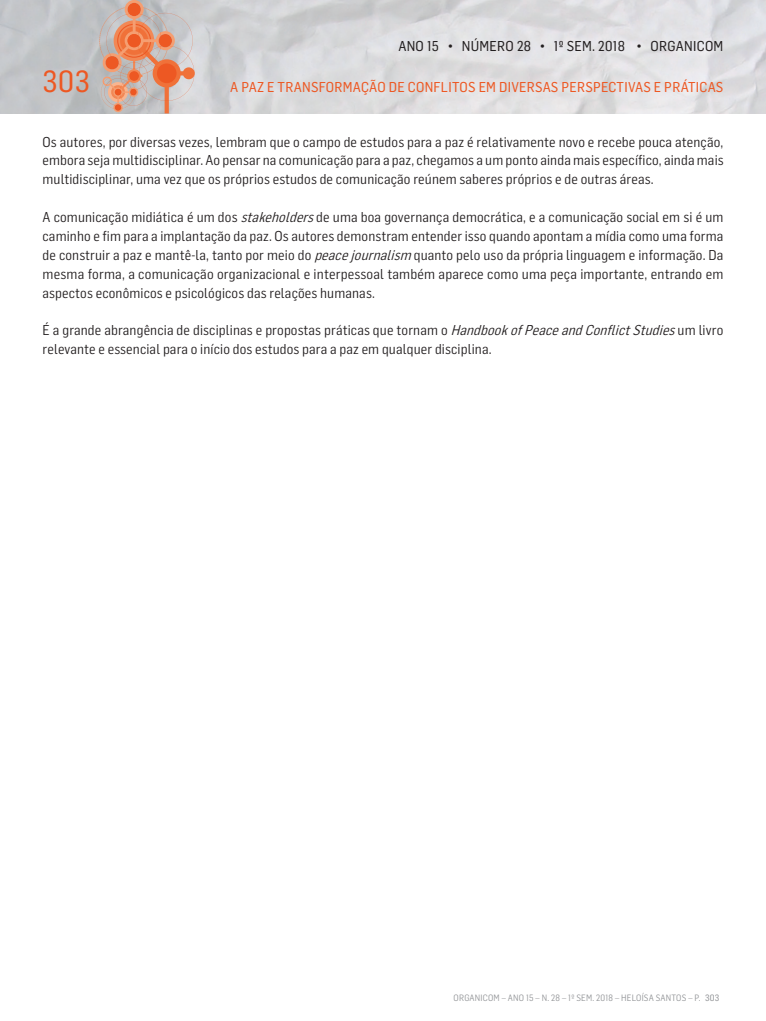
<style>
.page{position:relative;width:766px;height:1021px;background:#fff}
.page>*{position:absolute;margin:0;border:0;box-sizing:border-box;transform-origin:0 0}
.t1{font:30px "Flama Semicondensed Basic";color:#ed5823}
.Texto{font:14px/18.9px "Flama Semicondensed";letter-spacing:.01em;color:#231f20;text-align:justify}
.t2{font:14px "Flama Semicondensed Basic";letter-spacing:.02em;color:#ed5823}
.t3{font:14px "Flama Semicondensed Basic";letter-spacing:.02em;color:#231f20}
.t4{font:9px "Flama Semicondensed";letter-spacing:.02em;color:#939598}
.s1{font-style:italic}
.s2{font-family:"Flama Semicondensed Basic"}
</style>
<div class="page">
<svg style="left:99px;top:0;width:96px;height:113px;background:#d3aa99"></svg>
<p class="t3" style="left:398px;top:37px;width:326px">ANO 15 • NÚMERO 28 • 1º SEM. 2018 • ORGANICOM</p>
<h1 class="t1" style="left:43px;top:62px;width:49px">303</h1>
<p class="t2" style="left:230px;top:78px;width:494px">A PAZ E TRANSFORMAÇÃO DE CONFLITOS EM DIVERSAS PERSPECTIVAS E PRÁTICAS</p>
<p class="Texto" style="left:43px;top:131px;width:682px">Os autores, por diversas vezes, lembram que o campo de estudos para a paz é relativamente novo e recebe pouca atenção, embora seja multidisciplinar. Ao pensar na comunicação para a paz, chegamos a um ponto ainda mais específico, ainda mais multidisciplinar, uma vez que os próprios estudos de comunicação reúnem saberes próprios e de outras áreas.</p>
<p class="Texto" style="left:43px;top:207px;width:682px">A comunicação midiática é um dos <span class="s1">stakeholders</span>de uma boa governança democrática, e a comunicação social em si é um caminho e fim para a implantação da paz. Os autores demonstram entender isso quando apontam a mídia como uma forma de construir a paz e mantê-la, tanto por meio do <span class="s1">peacejournalism</span> quanto pelo uso da própria linguagem e informação. Da mesma forma, a comunicação organizacional e interpessoal também aparece como uma peça importante, entrando em aspectos econômicos e psicológicos das relações humanas.</p>
<p class="Texto" style="left:43px;top:320px;width:682px">É a grande abrangência de disciplinas e propostas práticas que tornam o <span class="s1">HandbookofPeaceandConflictStudies</span>um livro relevante e essencial para o início dos estudos para a paz em qualquer disciplina.</p>
<p class="t4" style="left:453px;top:992px;width:267px">ORGANICOM – ANO 15 – N. 28 – 1º SEM. 2018 – Heloísa Santos – P. <span class="s2">303</span></p>
</div>
